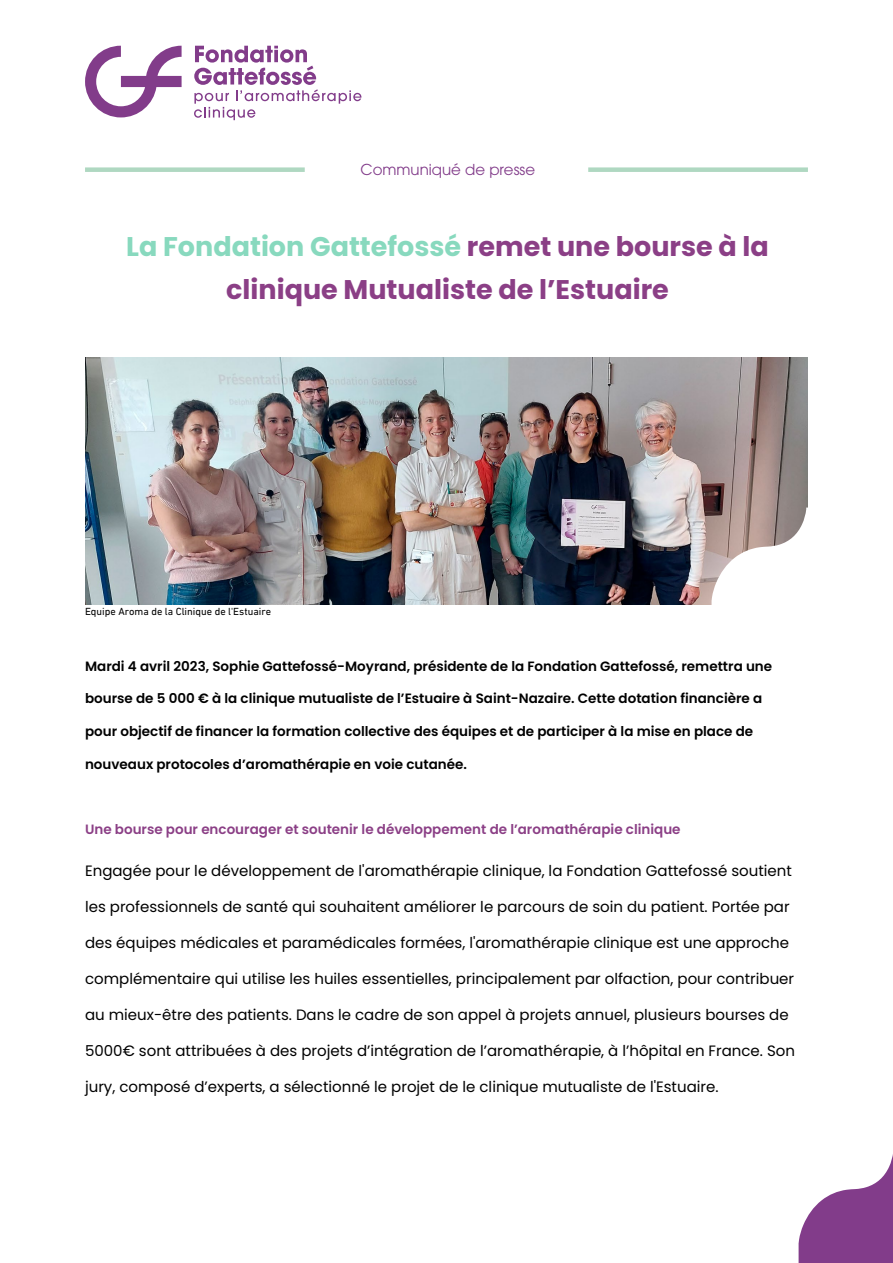
<style>
.page{position:relative;width:893px;height:1263px;background:#fff}
.page>*{position:absolute;margin:0;border:0;box-sizing:border-box;transform-origin:0 0}
.t1{font:700 27px/43.5px "Poppins";color:#8b3f86;text-align:center}
.t2{font:15px "Poppins";color:#000}
.t3{font:15px "ITC Avant Garde Pro";color:#823c8a}
.t4{font:600 13.5px "Poppins";color:#000}
.t5{font:600 13.5px "Poppins";color:#8b3f86}
.t6{font:10.5px "DIN Next LT Pro";color:#000}
.s1{color:#88d9be}
</style>
<div class="page">
<img style="left:85px;top:358px;width:723px;height:246px">
<svg style="left:194px;top:46px;width:167px;height:74px"></svg>
<svg style="left:85px;top:46px;width:97px;height:71px"></svg>
<div style="left:588px;top:167px;width:220px;height:5px;background:#afd8c1"></div>
<div style="left:85px;top:167px;width:220px;height:5px;background:#afd8c1"></div>
<svg style="left:799px;top:1154px;width:94px;height:109px"></svg>
<svg style="left:711px;top:507px;width:97px;height:98px"></svg>
<p class="t3" style="left:360px;top:160px;width:176px">Communiqué de presse</p>
<h1 class="t1" style="left:126px;top:224px;width:644px"><span class="s1">La Fondation Gattefossé</span> remet une bourse à la clinique Mutualiste de l’Estuaire</h1>
<p class="t6" style="left:85px;top:606px;width:188px">Equipe Aroma de la Clinique de l'Estuaire</p>
<p class="t4" style="left:85px;top:658px;width:689px">Mardi 4 avril 2023, Sophie Gattefossé-Moyrand, présidente de la Fondation Gattefossé, remettra une</p>
<p class="t4" style="left:85px;top:691px;width:679px">bourse de 5 000 € à la clinique mutualiste de l’Estuaire à Saint-Nazaire. Cette dotation financière a</p>
<p class="t4" style="left:85px;top:724px;width:670px">pour objectif de financer la formation collective des équipes et de participer à la mise en place de</p>
<p class="t4" style="left:85px;top:756px;width:383px">nouveaux protocoles d’aromathérapie en voie cutanée.</p>
<p class="t5" style="left:85px;top:821px;width:597px">Une bourse pour encourager et soutenir le développement de l’aromathérapie clinique</p>
<p class="t2" style="left:85px;top:862px;width:708px">Engagée pour le développement de l'aromathérapie clinique, la Fondation Gattefossé soutient</p>
<p class="t2" style="left:85px;top:898px;width:706px">les professionnels de santé qui souhaitent améliorer le parcours de soin du patient. Portée par</p>
<p class="t2" style="left:85px;top:934px;width:706px">des équipes médicales et paramédicales formées, l'aromathérapie clinique est une approche</p>
<p class="t2" style="left:85px;top:970px;width:711px">complémentaire qui utilise les huiles essentielles, principalement par olfaction, pour contribuer</p>
<p class="t2" style="left:85px;top:1006px;width:705px">au mieux-être des patients. Dans le cadre de son appel à projets annuel, plusieurs bourses de</p>
<p class="t2" style="left:85px;top:1042px;width:711px">5000€ sont attribuées à des projets d’intégration de l’aromathérapie, à l’hôpital en France. Son</p>
<p class="t2" style="left:85px;top:1078px;width:635px">jury, composé d’experts, a sélectionné le projet de le clinique mutualiste de l'Estuaire.</p>
</div>
